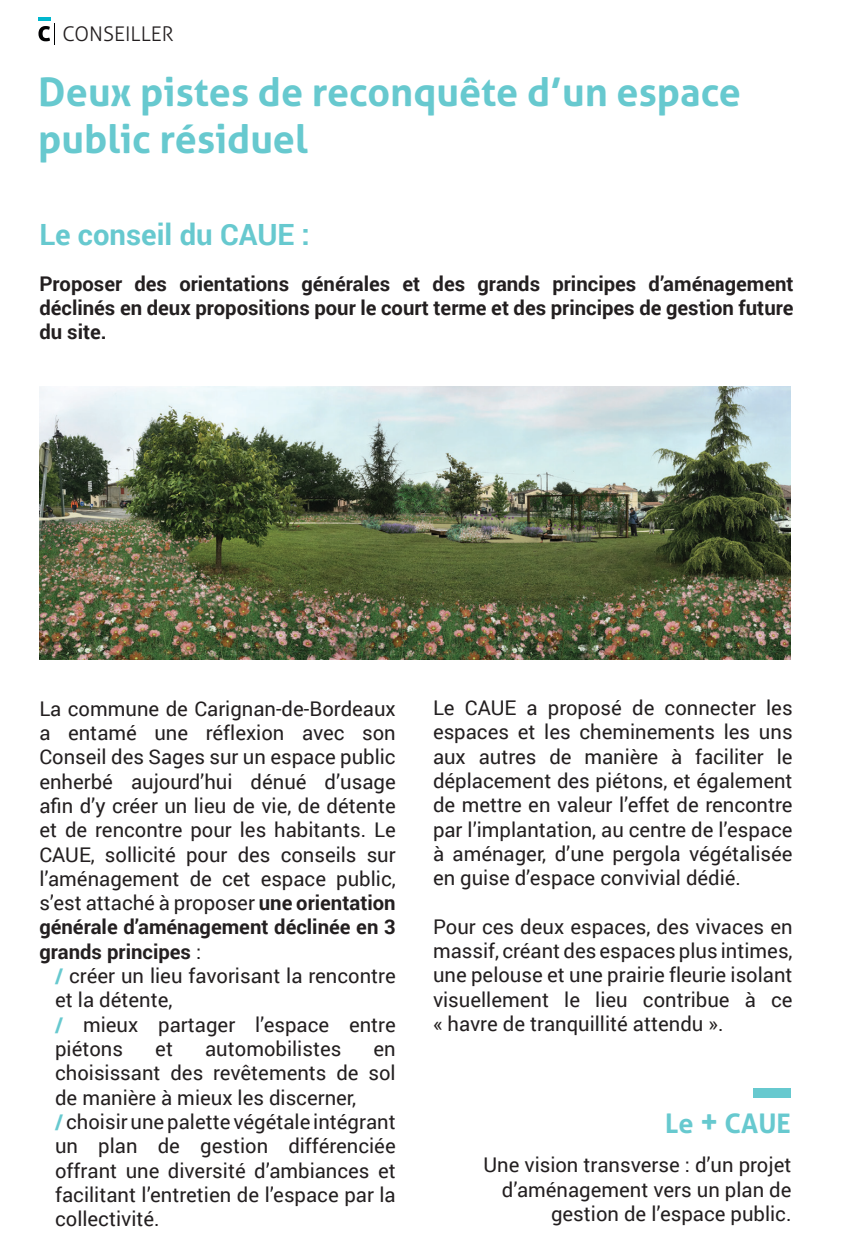
<style>
.page{position:relative;width:849px;height:1257px;background:#fff}
.page>*{position:absolute;margin:0;border:0;box-sizing:border-box;transform-origin:0 0}
.t1{font:700 39.38px/47.2px "Aller";color:#67c9cf}
.t2{font:700 29.25px "Roboto";color:#67c9cf}
.t3{font:700 27px "Aller";color:#67c9cf}
.t4{font:20.25px/24.3px "Roboto";color:#231f20;text-align:justify}
.t5{font:700 20.25px/24.3px "Roboto";color:#231f20;text-align:justify}
.t6{font:300 20.25px "Aller";color:#231f20}
.s1{font-weight:700}
.s2{font-weight:700;color:#67c9cf}
.s3{font-size:31.5px}
</style>
<div class="page">
<div style="left:753px;top:1088px;width:37px;height:10px;background:#67c9cf"></div>
<svg style="left:38px;top:17px;width:17px;height:28px"></svg>
<img style="left:39px;top:386px;width:751px;height:273px">
<p class="t6" style="left:62px;top:22px;width:112px">CONSEILLER</p>
<h1 class="t1" style="left:38px;top:68px;width:704px">Deux pistes de reconquête d’un espace public résiduel</h1>
<h2 class="t2" style="left:39px;top:214px;width:272px">Le conseil du CAUE :</h2>
<p class="t5" style="left:39px;top:270px;width:755px">Proposer des orientations générales et des grands principes d’aménagement déclinés en deux propositions pour le court terme et des principes de gestion future du site.</p>
<p class="t4" style="left:39px;top:695px;width:358px">La commune de Carignan-de-Bordeaux a entamé une réflexion avec son Conseil des Sages sur un espace public enherbé aujourd’hui dénué d’usage afin d’y créer un lieu de vie, de détente et de rencontre pour les habitants. Le CAUE, sollicité pour des conseils sur l’aménagement de cet espace public, s’est attaché à proposer <span class="s1">une orientation générale d’aménagement déclinée en 3 grands principes</span> :</p>
<p class="t4" style="left:55px;top:963px;width:342px;text-align:left"><span class="s2">/</span> créer un lieu favorisant la rencontre et la détente,<br><span class="s2">/</span> mieux partager l’espace entre piétons</p>
<p class="t4" style="left:155px;top:1035px;width:19px">et</p>
<p class="t4" style="left:205px;top:1035px;width:138px">automobilistes</p>
<p class="t4" style="left:55px;top:1035px;width:342px;text-align:left;text-indent:318px">en choisissant des revêtements de sol de manière à mieux les discerner,<br><span class="s2">/</span> choisir une palette végétale intégrant un plan de gestion différenciée offrant une diversité d’ambiances et facilitant l’entretien de l’espace par la collectivité.</p>
<p class="t4" style="left:433px;top:695px;width:361px">Le CAUE a proposé de connecter les espaces et les cheminements les uns aux autres de manière à faciliter le déplacement des piétons, et également de mettre en valeur l’effet de rencontre par l’implantation, au centre de l’espace à aménager, d’une pergola végétalisée en guise d’espace convivial dédié.</p>
<p class="t4" style="left:433px;top:913px;width:361px">Pour ces deux espaces, des vivaces en massif, créant des espaces plus intimes, une pelouse et une prairie fleurie isolant visuellement le lieu contribue à ce « havre de tranquillité attendu ».</p>
<h3 class="t3" style="left:665px;top:1107px;width:127px">Le <span class="s3">+</span> CAUE</h3>
<p class="t4" style="left:483px;top:1152px;width:309px;text-align:right">Une vision transverse : d’un projet d’aménagement vers un plan de gestion de l’espace public.</p>
</div>
